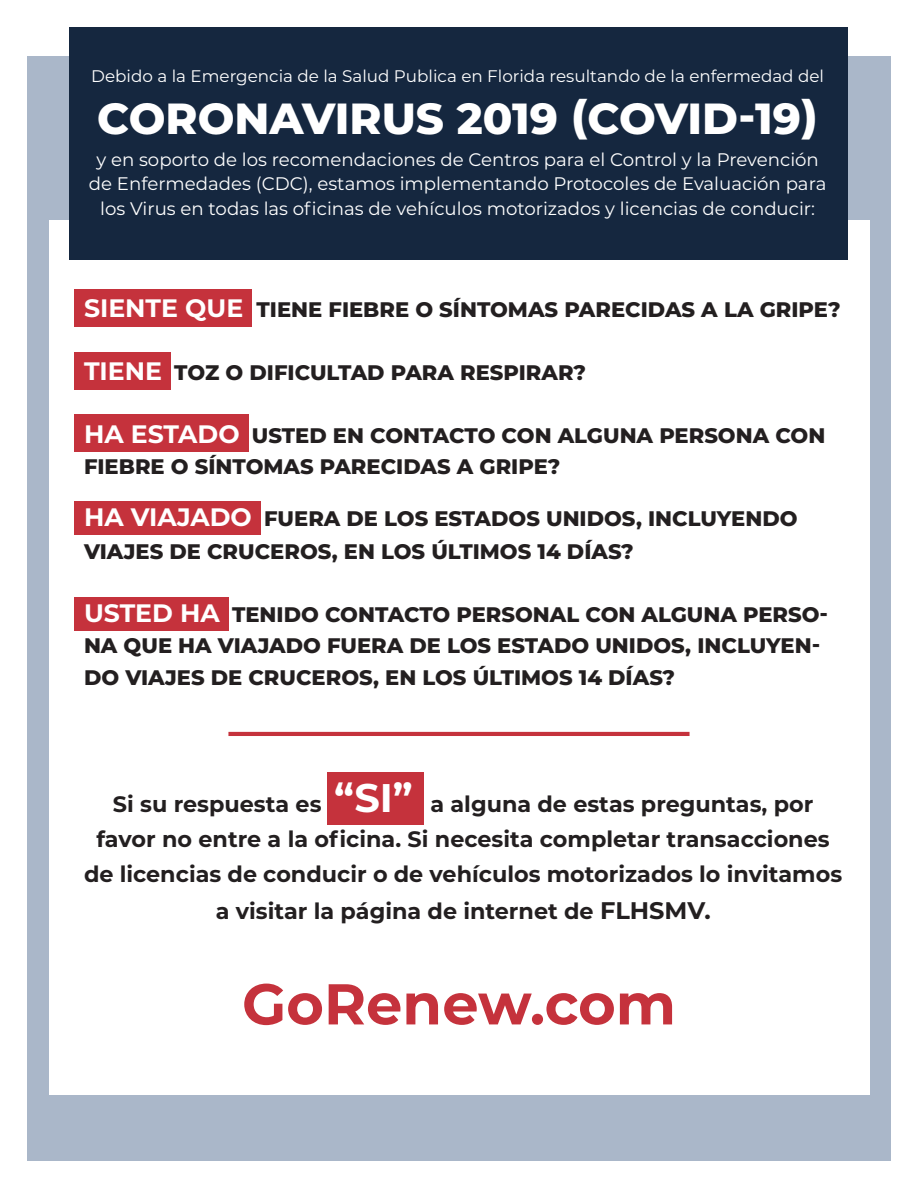
<style>
.page{position:relative;width:918px;height:1188px;background:#fff}
.page>*{position:absolute;margin:0;border:0;box-sizing:border-box;transform-origin:0 0}
.t1{font:700 57.45px "Montserrat";color:#c5323c}
.t2{font:800 43.5px "Montserrat";color:#fff}
.t3{font:700 22.35px/34.7px "Montserrat";color:#231f20;text-align:center}
.t4{font:800 21px/31.3px "Montserrat";color:#231f20}
.t5{font:18.15px/24.6px "Montserrat";color:#fff;text-align:center}
.t6{font:16.8px "Montserrat";color:#fff}
.s1{font-weight:700;font-size:25.2px;color:#fff}
.s2{font-size:39.9px;color:#fff}
.s3{font-size:24px}
</style>
<div class="page">
<div style="left:27px;top:56px;width:864px;height:1105px;background:#aab7c9"></div>
<div style="left:49px;top:220px;width:820px;height:875px;background:#fff"></div>
<div style="left:70px;top:27px;width:778px;height:232px;background:#15273f"></div>
<div style="left:74px;top:353px;width:97px;height:37px;background:#c5323c"></div>
<div style="left:74px;top:290px;width:178px;height:37px;background:#c5323c"></div>
<div style="left:74px;top:414px;width:174px;height:38px;background:#c5323c"></div>
<div style="left:74px;top:502px;width:186px;height:33px;background:#c5323c"></div>
<div style="left:74px;top:597px;width:154px;height:34px;background:#c5323c"></div>
<div style="left:327px;top:772px;width:96px;height:53px;background:#c5323c"></div>
<hr style="left:228px;top:732px;width:462px;height:4px;background:#c5323c">
<p class="t6" style="left:91px;top:64px;width:734px">Debido a la Emergencia de la Salud Publica en Florida resultando de la enfermedad del</p>
<p class="t2" style="left:97px;top:87px;width:722px">CORONAVIRUS 2019 (COVID-19)</p>
<p class="t5" style="left:89px;top:146px;width:739px">y en soporto de los recomendaciones de Centros para el Control y la Prevención de Enfermedades (CDC), estamos implementando Protocoles de Evaluación para los Virus en todas las oficinas de vehículos motorizados y licencias de conducir:</p>
<p class="t4" style="left:84px;top:293px;width:758px"><span class="s1">SIENTE QUE</span> TIENE FIEBRE O SÍNTOMAS PARECIDAS A LA GRIPE?</p>
<p class="t4" style="left:84px;top:356px;width:504px"><span class="s1">TIENE</span> TOZ O DIFICULTAD PARA RESPIRAR?</p>
<p class="t4" style="left:84px;top:418px;width:743px"><span class="s1">HA ESTADO</span> USTED EN CONTACTO CON ALGUNA PERSONA CON<br>FIEBRE O SÍNTOMAS PARECIDAS A GRIPE?</p>
<p class="t4" style="left:84px;top:501px;width:715px;line-height:33px"><span class="s1">HA VIAJADO</span> FUERA DE LOS ESTADOS UNIDOS, INCLUYENDO<br>VIAJES DE CRUCEROS, EN LOS ÚLTIMOS 14 DÍAS?</p>
<p class="t4" style="left:84px;top:598px;width:746px"><span class="s1">USTED HA</span> TENIDO CONTACTO PERSONAL CON ALGUNA PERSO-<br>NA QUE HA VIAJADO FUERA DE LOS ESTADO UNIDOS, INCLUYEN-<br>DO VIAJES DE CRUCEROS, EN LOS ÚLTIMOS 14 DÍAS?</p>
<p class="t3" style="left:84px;top:786px;width:760px">Si su respuesta es <span class="s2">“SI”</span> a alguna de estas preguntas, por favor no entre a la oficina. Si necesita completar transacciones de licencias de conducir o de vehículos motorizados lo invitamos</p>
<p class="t3" style="left:216px;top:893px;width:496px">a visitar la página de internet de <span class="s3">FLHSMV.</span></p>
<p class="t1" style="left:242px;top:963px;width:435px">GoRenew.com</p>
</div>
